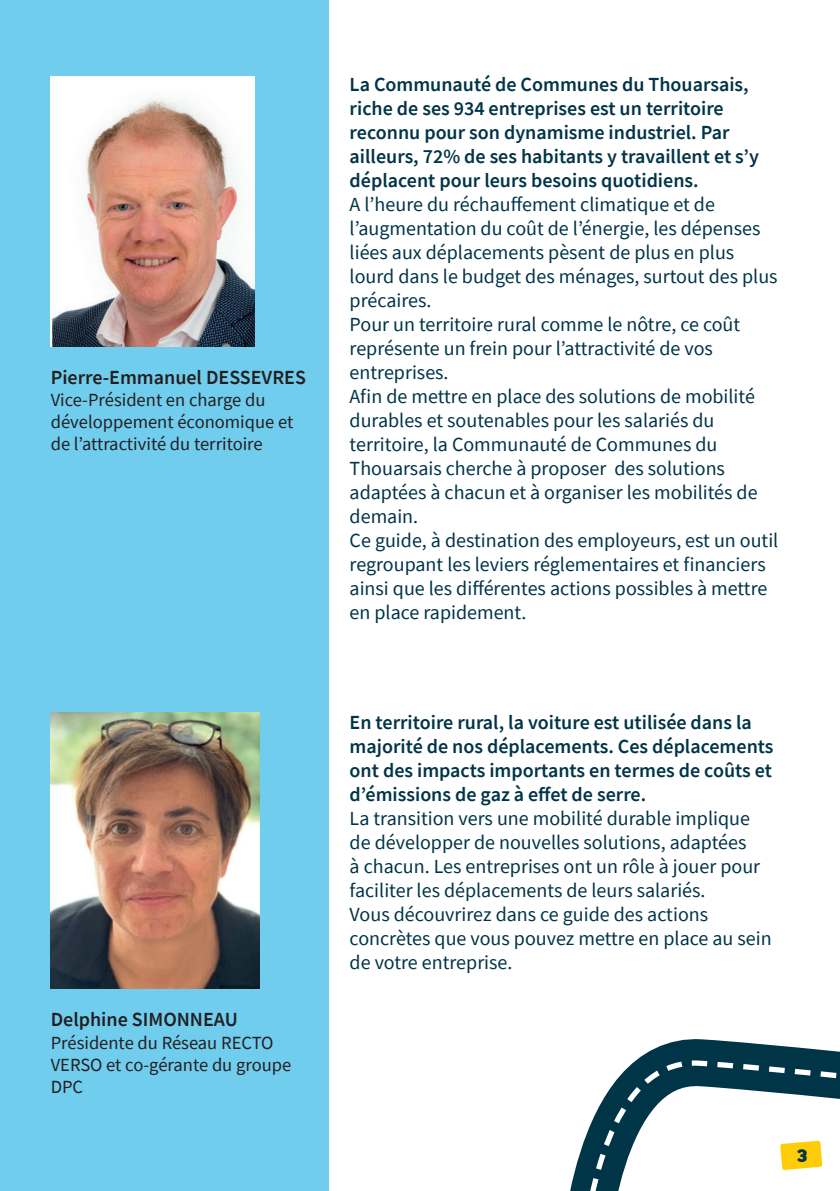
<style>
.page{position:relative;width:840px;height:1191px;background:#fff}
.page>*{position:absolute;margin:0;border:0;box-sizing:border-box;transform-origin:0 0}
.t1{font:20px/24px "Source Sans Pro";color:#003447}
.t2{font:600 20px/24px "Source Sans Pro";color:#003447}
.t3{font:600 20px "Source Sans Pro";color:#231f20}
.t4{font:18.6px/22.2px "Source Sans Pro";color:#231f20}
.t5{font:18px "Chieezy Burger Distressed";color:#003447}
</style>
<div class="page">
<div style="left:0;top:0;width:328px;height:1191px;background:#71cdee"></div>
<svg style="left:50px;top:76px;width:31px;height:913px"></svg>
<img style="left:51px;top:77px;width:203px;height:269px">
<img style="left:51px;top:712px;width:208px;height:276px">
<svg style="left:570px;top:1039px;width:269px;height:152px"></svg>
<svg style="left:577px;top:1057px;width:262px;height:134px"></svg>
<p class="t3" style="left:51px;top:364px;width:256px">Pierre-Emmanuel DESSEVRES</p>
<p class="t4" style="left:51px;top:388px;width:244px">Vice-Président en charge du développement économique et de l’attractivité du territoire</p>
<p class="t3" style="left:51px;top:1006px;width:188px">Delphine SIMONNEAU</p>
<p class="t4" style="left:51px;top:1031px;width:242px">Présidente du Réseau RECTO<br>VERSO et co-gérante du groupe<br>DPC</p>
<p class="t2" style="left:349px;top:72px;width:410px">La Communauté de Communes du Thouarsais, riche de ses 934 entreprises est un territoire reconnu pour son dynamisme industriel. Par ailleurs, 72% de ses habitants y travaillent et s’y déplacent pour leurs besoins quotidiens.</p>
<p class="t1" style="left:349px;top:192px;width:430px">A l’heure du réchauffement climatique et de l’augmentation du coût de l’énergie, les dépenses liées aux déplacements pèsent de plus en plus lourd dans le budget des ménages, surtout des plus précaires.<br>Pour un territoire rural comme le nôtre, ce coût représente un frein pour l’attractivité de vos entreprises.<br>Afin de mettre en place des solutions de mobilité durables et soutenables pour les salariés du territoire, la Communauté de Communes du Thouarsais cherche à proposer des solutions adaptées à chacun et à organiser les mobilités de demain.<br>Ce guide, à destination des employeurs, est un outil regroupant les leviers réglementaires et financiers ainsi que les différentes actions possibles à mettre en place rapidement.</p>
<p class="t2" style="left:349px;top:710px;width:425px">En territoire rural, la voiture est utilisée dans la majorité de nos déplacements. Ces déplacements ont des impacts importants en termes de coûts et d’émissions de gaz à effet de serre.</p>
<p class="t1" style="left:349px;top:806px;width:423px">La transition vers une mobilité durable implique de développer de nouvelles solutions, adaptées<br>à chacun. Les entreprises ont un rôle à jouer pour faciliter les déplacements de leurs salariés.<br>Vous découvrirez dans ce guide des actions concrètes que vous pouvez mettre en place au sein de votre entreprise.</p>
<p class="t5" style="left:796px;top:1146px;width:12px">3</p>
</div>
